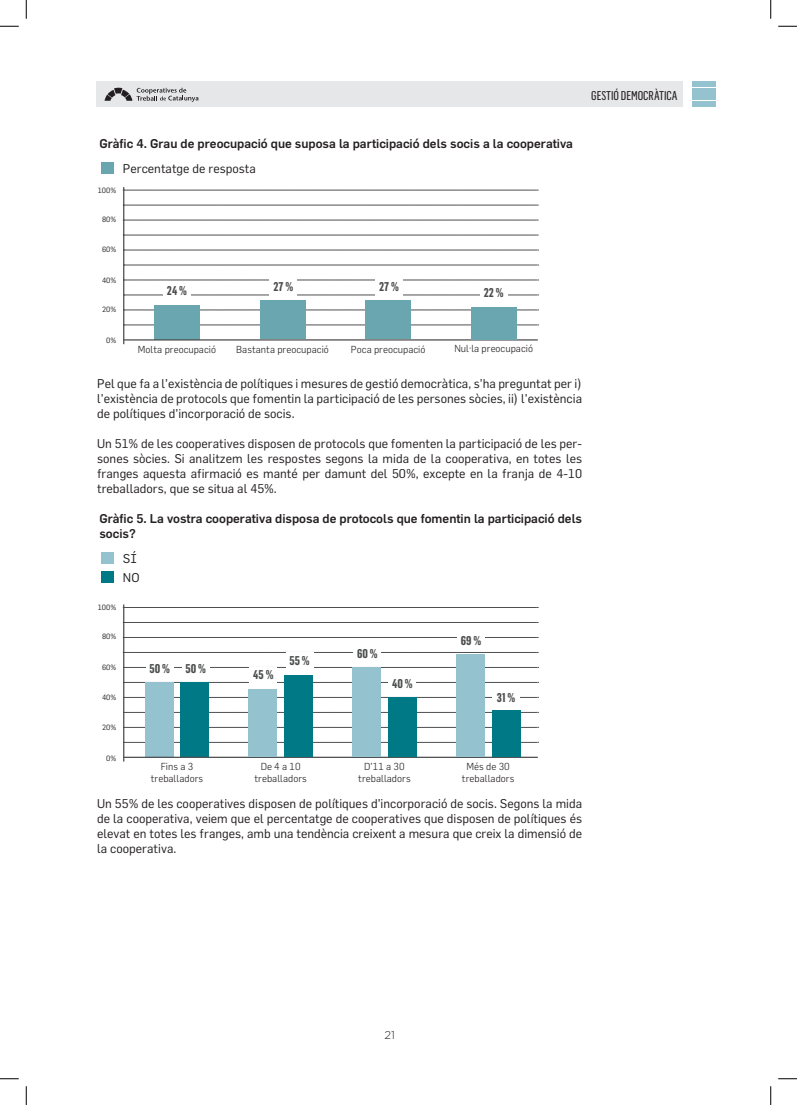
<style>
.page{position:relative;width:797px;height:1105px;background:#fff}
.page>*{position:absolute;margin:0;border:0;box-sizing:border-box;transform-origin:0 0}
.t1{font:12.5px/15px "Flama";color:#231f20;text-align:justify}
.t2{font:500 12.5px/15px "Flama";color:#231f20}
.t3{font:700 12.5px "Flama Condensed";color:#4b4c4d}
.t4{font:12.5px "Flama Condensed Basic";color:#231f20}
.t5{font:300 11.25px "Gotham";color:#231f20}
.t6{font:300 10px/12px "Flama";color:#231f20;text-align:center}
.t7{font:7.5px "Flama";color:#231f20}
</style>
<div class="page">
<div style="left:96px;top:82px;width:586px;height:25px;background:#e6e7e9"></div>
<svg style="left:105px;top:88px;width:93px;height:14px"></svg>
<div style="left:692px;top:82px;width:23px;height:5px;background:#94c2cf"></div>
<div style="left:692px;top:88px;width:23px;height:5px;background:#94c2cf"></div>
<div style="left:692px;top:95px;width:23px;height:5px;background:#94c2cf"></div>
<div style="left:692px;top:101px;width:23px;height:6px;background:#94c2cf"></div>
<svg style="left:124px;top:325px;width:414px;height:1px"></svg>
<svg style="left:124px;top:295px;width:414px;height:1px"></svg>
<svg style="left:124px;top:265px;width:414px;height:1px"></svg>
<svg style="left:124px;top:235px;width:414px;height:1px"></svg>
<svg style="left:124px;top:205px;width:414px;height:1px"></svg>
<svg style="left:124px;top:310px;width:414px;height:1px"></svg>
<svg style="left:124px;top:280px;width:414px;height:1px"></svg>
<svg style="left:124px;top:250px;width:414px;height:1px"></svg>
<svg style="left:124px;top:220px;width:414px;height:1px"></svg>
<svg style="left:124px;top:190px;width:414px;height:1px"></svg>
<hr style="left:123px;top:187px;width:1px;height:157px;background:#4b4c4d">
<div style="left:154px;top:305px;width:46px;height:34px;background:#6aa6af"></div>
<div style="left:163px;top:283px;width:27px;height:17px;background:#fff"></div>
<div style="left:260px;top:300px;width:45px;height:39px;background:#6aa6af"></div>
<div style="left:270px;top:279px;width:27px;height:18px;background:#fff"></div>
<div style="left:365px;top:300px;width:46px;height:39px;background:#6aa6af"></div>
<div style="left:375px;top:279px;width:27px;height:18px;background:#fff"></div>
<div style="left:101px;top:163px;width:13px;height:11px;background:#6aa6af"></div>
<hr style="left:123px;top:339px;width:415px;height:2px;background:#4b4c4d">
<div style="left:471px;top:307px;width:45px;height:32px;background:#6aa6af"></div>
<div style="left:480px;top:285px;width:27px;height:17px;background:#fff"></div>
<svg style="left:124px;top:742px;width:414px;height:1px"></svg>
<svg style="left:124px;top:712px;width:414px;height:1px"></svg>
<svg style="left:124px;top:682px;width:414px;height:1px"></svg>
<svg style="left:124px;top:652px;width:414px;height:1px"></svg>
<svg style="left:124px;top:622px;width:414px;height:1px"></svg>
<svg style="left:124px;top:727px;width:414px;height:1px"></svg>
<svg style="left:124px;top:697px;width:414px;height:1px"></svg>
<svg style="left:124px;top:667px;width:414px;height:1px"></svg>
<svg style="left:124px;top:637px;width:414px;height:1px"></svg>
<svg style="left:124px;top:607px;width:414px;height:1px"></svg>
<hr style="left:123px;top:604px;width:1px;height:157px;background:#4b4c4d">
<div style="left:145px;top:682px;width:28px;height:75px;background:#94c2cf"></div>
<div style="left:146px;top:661px;width:27px;height:17px;background:#fff"></div>
<div style="left:181px;top:682px;width:28px;height:75px;background:#007986"></div>
<div style="left:182px;top:661px;width:27px;height:17px;background:#fff"></div>
<hr style="left:123px;top:757px;width:415px;height:1px;background:#4b4c4d">
<div style="left:101px;top:552px;width:13px;height:12px;background:#94c2cf"></div>
<div style="left:101px;top:571px;width:13px;height:12px;background:#007986"></div>
<div style="left:248px;top:689px;width:29px;height:68px;background:#94c2cf"></div>
<div style="left:250px;top:667px;width:27px;height:17px;background:#fff"></div>
<div style="left:284px;top:675px;width:29px;height:82px;background:#007986"></div>
<div style="left:286px;top:653px;width:27px;height:17px;background:#fff"></div>
<div style="left:352px;top:667px;width:29px;height:90px;background:#94c2cf"></div>
<div style="left:354px;top:646px;width:27px;height:17px;background:#fff"></div>
<div style="left:388px;top:697px;width:29px;height:60px;background:#007986"></div>
<div style="left:389px;top:676px;width:27px;height:17px;background:#fff"></div>
<div style="left:456px;top:654px;width:28px;height:103px;background:#94c2cf"></div>
<div style="left:457px;top:633px;width:27px;height:17px;background:#fff"></div>
<div style="left:492px;top:710px;width:28px;height:47px;background:#007986"></div>
<div style="left:492px;top:690px;width:28px;height:18px;background:#fff"></div>
<svg style="left:0;top:25px;width:19px;height:2px"></svg>
<svg style="left:778px;top:25px;width:19px;height:2px"></svg>
<svg style="left:0;top:1078px;width:19px;height:1px"></svg>
<svg style="left:778px;top:1078px;width:19px;height:1px"></svg>
<svg style="left:25px;top:0;width:2px;height:19px"></svg>
<svg style="left:25px;top:1086px;width:2px;height:19px"></svg>
<svg style="left:770px;top:0;width:1px;height:19px"></svg>
<svg style="left:770px;top:1086px;width:1px;height:19px"></svg>
<p class="t4" style="left:591px;top:88px;width:88px">GESTIÓ DEMOCRÀTICA</p>
<p class="t2" style="left:99px;top:135px;width:475px">Gràfic 4. Grau de preocupació que suposa la participació dels socis a la cooperativa</p>
<p class="t7" style="left:98px;top:185px;width:20px">100%</p>
<p class="t7" style="left:102px;top:215px;width:16px">80%</p>
<p class="t7" style="left:102px;top:245px;width:16px">60%</p>
<p class="t7" style="left:102px;top:276px;width:16px">40%</p>
<p class="t7" style="left:102px;top:305px;width:16px">20%</p>
<p class="t7" style="left:106px;top:336px;width:12px">0%</p>
<p class="t1" style="left:123px;top:161px;width:134px">Percentatge de resposta</p>
<p class="t3" style="left:167px;top:282px;width:22px">24 %</p>
<p class="t3" style="left:273px;top:279px;width:21px">27 %</p>
<p class="t3" style="left:379px;top:279px;width:21px">27 %</p>
<p class="t3" style="left:484px;top:284px;width:21px">22 %</p>
<p class="t6" style="left:138px;top:343px;width:80px">Molta preocupació</p>
<p class="t6" style="left:236px;top:343px;width:94px">Bastanta preocupació</p>
<p class="t6" style="left:351px;top:343px;width:76px">Poca preocupació</p>
<p class="t6" style="left:454px;top:343px;width:80px">Nul·la preocupació</p>
<p class="t1" style="left:97px;top:375px;width:486px">Pel que fa a l’existència de polítiques i mesures de gestió democràtica, s’ha preguntat per i) l’existència de protocols que fomentin la participació de les persones sòcies, ii) l’existència de polítiques d’incorporació de socis.</p>
<p class="t1" style="left:97px;top:435px;width:486px">Un 51% de les cooperatives disposen de protocols que fomenten la participació de les per&shy;sones sòcies. Si analitzem les respostes segons la mida de la cooperativa, en totes les franges aquesta afirmació es manté per damunt del 50%, excepte en la franja de 4-10 treballadors, que se situa al 45%.</p>
<p class="t2" style="left:99px;top:510px;width:484px">Gràfic 5. La vostra cooperativa disposa de protocols que fomentin la participació dels socis?</p>
<p class="t1" style="left:123px;top:549px;width:18px;line-height:18.8px">SÍ<br>NO</p>
<p class="t7" style="left:98px;top:603px;width:20px">100%</p>
<p class="t7" style="left:102px;top:632px;width:16px">80%</p>
<p class="t7" style="left:102px;top:663px;width:16px">60%</p>
<p class="t7" style="left:102px;top:693px;width:16px">40%</p>
<p class="t7" style="left:102px;top:722px;width:16px">20%</p>
<p class="t7" style="left:106px;top:753px;width:12px">0%</p>
<p class="t3" style="left:149px;top:661px;width:58px">50 % 50 %</p>
<p class="t6" style="left:151px;top:760px;width:54px">Fins a 3 treballadors</p>
<p class="t3" style="left:253px;top:666px;width:22px">45 %</p>
<p class="t3" style="left:289px;top:652px;width:22px">55 %</p>
<p class="t6" style="left:254px;top:760px;width:54px">De 4 a 10 treballadors</p>
<p class="t3" style="left:357px;top:645px;width:22px">60 %</p>
<p class="t3" style="left:392px;top:675px;width:22px">40 %</p>
<p class="t6" style="left:358px;top:760px;width:54px">D’11 a 30 treballadors</p>
<p class="t3" style="left:461px;top:632px;width:22px">69 %</p>
<p class="t3" style="left:497px;top:690px;width:20px">31 %</p>
<p class="t6" style="left:462px;top:760px;width:54px">Més de 30 treballadors</p>
<p class="t1" style="left:97px;top:795px;width:486px">Un 55% de les cooperatives disposen de polítiques d’incorporació de socis. Segons la mida de la cooperativa, veiem que el percentatge de cooperatives que disposen de polítiques és elevat en totes les franges, amb una tendència creixent a mesura que creix la dimensió de la cooperativa.</p>
<p class="t5" style="left:384px;top:1028px;width:12px">21</p>
</div>
